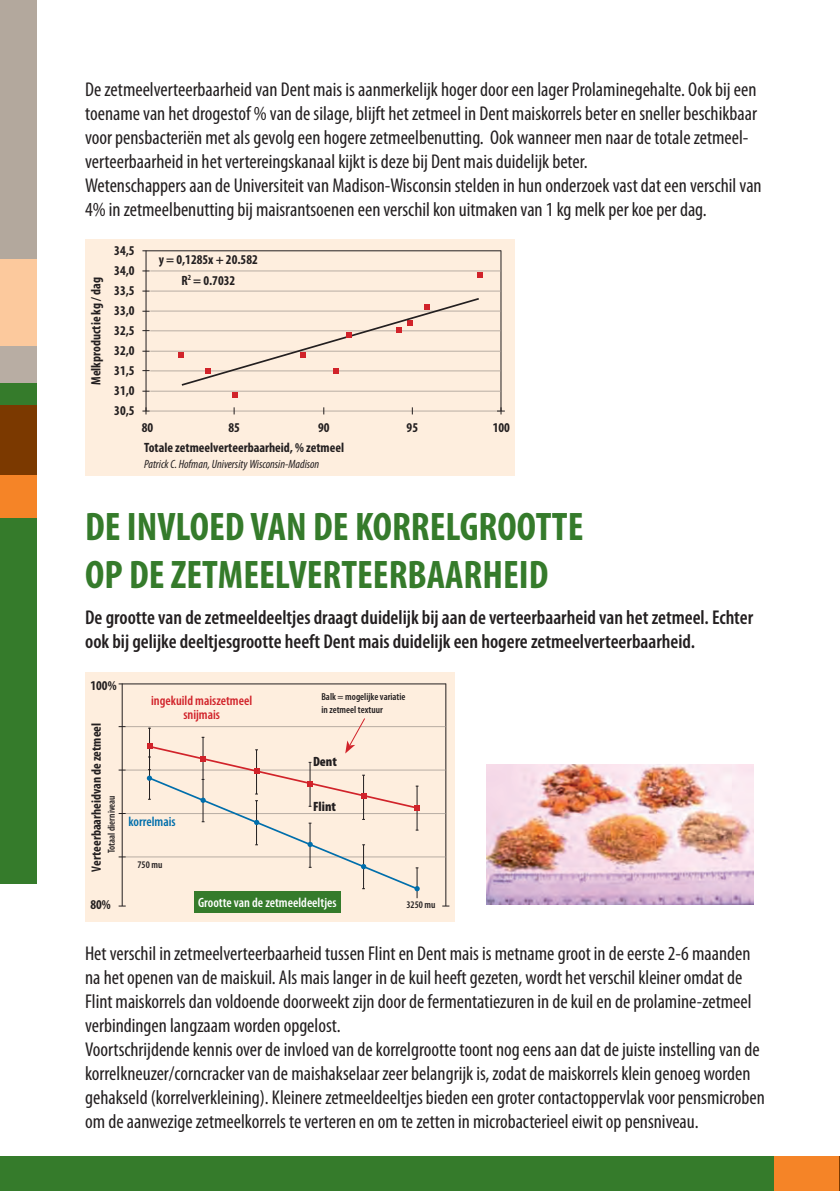
<style>
.page{position:relative;width:840px;height:1191px;background:#fff}
.page>*{position:absolute;margin:0;border:0;box-sizing:border-box;transform-origin:0 0}
.t1{font:700 condensed 40px/48px "Myriad Pro";color:#357b2b}
.t2{font:condensed 20px/24px "Myriad Pro";color:#231f20}
.t3{font:600 condensed 20px/24px "Myriad Pro";color:#231f20}
.t4{font:700 condensed 13.4px/20.6px "Myriad Pro";color:#231f20;text-align:center}
.t5{font:600 condensed 13.4px/13.4px "Myriad Pro";color:#d1232a;text-align:center}
.t6{font:600 condensed 13.4px "Myriad Pro";color:#fff}
.t7{font:600 condensed 13.4px "Myriad Pro";color:#006eab}
.t8{font:900 condensed 13.4px "Myriad Pro";color:#231f20}
.t9{font:italic condensed 12px "Myriad Pro";color:#231f20}
.t10{font:600 condensed 10.2px/12.2px "Myriad Pro";color:#231f20}
.s1{font-weight:600}
</style>
<div class="page">
<div style="left:0;top:346px;width:36px;height:37px;background:#b8ada3"></div>
<div style="left:0;top:518px;width:36px;height:366px;background:#357b2b"></div>
<div style="left:0;top:0;width:36px;height:259px;background:#b3a89d"></div>
<div style="left:0;top:474px;width:36px;height:44px;background:#f58427"></div>
<div style="left:0;top:259px;width:36px;height:87px;background:#fcc99d"></div>
<div style="left:0;top:405px;width:36px;height:69px;background:#7b3900"></div>
<div style="left:0;top:383px;width:36px;height:22px;background:#357b2b"></div>
<div style="left:0;top:1156px;width:785px;height:35px;background:#357b2b"></div>
<div style="left:774px;top:1156px;width:65px;height:35px;background:#f58427"></div>
<div style="left:85px;top:672px;width:369px;height:250px;background:#feeede"></div>
<hr style="left:122px;top:683px;width:1px;height:223px;background:#231f20">
<hr style="left:445px;top:683px;width:1px;height:223px;background:#231f20">
<hr style="left:126px;top:769px;width:319px;height:1px;background:#b8ada3">
<hr style="left:126px;top:813px;width:319px;height:1px;background:#b8ada3">
<hr style="left:126px;top:856px;width:319px;height:1px;background:#b8ada3">
<hr style="left:126px;top:726px;width:319px;height:1px;background:#b8ada3">
<hr style="left:118px;top:683px;width:327px;height:1px;background:#231f20">
<hr style="left:416px;top:868px;width:1px;height:30px;background:#231f20">
<div style="left:194px;top:891px;width:146px;height:22px;background:#357b2b"></div>
<svg style="left:147px;top:718px;width:272px;height:173px"></svg>
<img style="left:486px;top:764px;width:267px;height:140px">
<div style="left:85px;top:239px;width:429px;height:237px;background:#feeede"></div>
<hr style="left:145px;top:250px;width:1px;height:161px;background:#231f20">
<hr style="left:500px;top:250px;width:1px;height:161px;background:#231f20">
<hr style="left:150px;top:270px;width:350px;height:1px;background:#b8ada3">
<hr style="left:150px;top:291px;width:350px;height:1px;background:#b8ada3">
<hr style="left:150px;top:391px;width:350px;height:1px;background:#b8ada3">
<hr style="left:150px;top:370px;width:350px;height:1px;background:#b8ada3">
<hr style="left:150px;top:351px;width:350px;height:1px;background:#b8ada3">
<hr style="left:150px;top:330px;width:350px;height:1px;background:#b8ada3">
<hr style="left:150px;top:311px;width:350px;height:1px;background:#b8ada3">
<hr style="left:149px;top:410px;width:351px;height:1px;background:#b8ada3">
<hr style="left:142px;top:250px;width:358px;height:1px;background:#231f20">
<svg style="left:477px;top:272px;width:5px;height:5px"></svg>
<svg style="left:179px;top:298px;width:301px;height:99px"></svg>
<svg style="left:142px;top:407px;width:7px;height:7px"></svg>
<svg style="left:496px;top:407px;width:8px;height:7px"></svg>
<p class="t2" style="left:85px;top:78px;width:677px">De zetmeelverteerbaarheid van Dent mais is aanmerkelijk hoger door een lager Prolaminegehalte. Ook bij een toename van het drogestof % van de silage, blijft het zetmeel in Dent maiskorrels beter en sneller beschikbaar voor pensbacteriën met als gevolg een hogere zetmeelbenutting. Ook wanneer men naar de totale zetmeel&shy;verteerbaarheid in het vertereingskanaal kijkt is deze bij Dent mais duidelijk beter.<br>Wetenschappers aan de Universiteit van Madison-Wisconsin stelden in hun onderzoek vast dat een verschil van 4% in zetmeelbenutting bij maisrantsoenen een verschil kon uitmaken van 1 kg melk per koe per dag.</p>
<p class="t4" style="left:86px;top:385px;width:109px;rotate:-90deg">Melkproductie kg / dag</p>
<p class="t4" style="left:114px;top:240px;width:22px">34,5</p>
<p class="t4" style="left:114px;top:260px;width:22px">34,0</p>
<p class="t4" style="left:114px;top:280px;width:22px">33,5</p>
<p class="t4" style="left:114px;top:300px;width:22px">33,0</p>
<p class="t4" style="left:114px;top:320px;width:22px">32,5</p>
<p class="t4" style="left:114px;top:340px;width:22px">32,0</p>
<p class="t4" style="left:114px;top:360px;width:22px">31,5</p>
<p class="t4" style="left:114px;top:380px;width:22px">31,0</p>
<p class="t4" style="left:114px;top:400px;width:22px">30,5</p>
<p class="t4" style="left:159px;top:250px;width:100px">y = 0,1285x + 20.582<br>R<sup>2</sup> = 0.7032</p>
<p class="t4" style="left:142px;top:417px;width:13px">80</p>
<p class="t4" style="left:228px;top:417px;width:13px">85</p>
<p class="t4" style="left:318px;top:417px;width:13px">90</p>
<p class="t4" style="left:406px;top:417px;width:13px">95</p>
<p class="t4" style="left:492px;top:417px;width:19px">100</p>
<p class="t4" style="left:144px;top:437px;width:201px">Totale zetmeelverteerbaarheid, % zetmeel</p>
<p class="t9" style="left:144px;top:457px;width:177px">Patrick C. Hofman, University Wisconsin-Madison</p>
<h1 class="t1" style="left:85px;top:504px;width:499px">DE INVLOED VAN DE KORRELGROOTTE<br>OP DE ZETMEELVERTEERBAARHEID</h1>
<p class="t3" style="left:85px;top:606px;width:669px">De grootte van de zetmeeldeeltjes draagt duidelijk bij aan de verteerbaarheid van het zetmeel. Echter ook bij gelijke deeltjesgrootte heeft Dent mais duidelijk een hogere zetmeelverteerbaarheid.</p>
<p class="t4" style="left:90px;top:675px;width:28px">100%</p>
<p class="t4" style="left:86px;top:871px;width:150px;rotate:-90deg"><span class="s1">V</span>erteerbaarheidvan de zetmeel</p>
<p class="t4" style="left:90px;top:894px;width:22px">80%</p>
<p class="t10" style="left:105px;top:853px;width:59px;rotate:-90deg">Totaal dierniveau</p>
<p class="t5" style="left:151px;top:694px;width:102px">ingekuild maiszetmeel snijmais</p>
<p class="t7" style="left:128px;top:814px;width:49px">korrelmais</p>
<p class="t10" style="left:137px;top:859px;width:26px">750 mu</p>
<p class="t10" style="left:321px;top:691px;width:85px">Balk = mogelijke variatie in zetmeel textuur</p>
<p class="t8" style="left:313px;top:754px;width:25px">Dent</p>
<p class="t8" style="left:313px;top:798px;width:25px">Flint</p>
<p class="t6" style="left:198px;top:894px;width:140px">Grootte van de zetmeeldeeltjes</p>
<p class="t10" style="left:406px;top:898px;width:31px">3250 mu</p>
<p class="t2" style="left:85px;top:942px;width:681px">Het verschil in zetmeelverteerbaarheid tussen Flint en Dent mais is metname groot in de eerste 2-6 maanden na het openen van de maiskuil. Als mais langer in de kuil heeft gezeten, wordt het verschil kleiner omdat de Flint maiskorrels dan voldoende doorweekt zijn door de fermentatiezuren in de kuil en de prolamine-zetmeel verbindingen langzaam worden opgelost.<br>Voortschrijdende kennis over de invloed van de korrelgrootte toont nog eens aan dat de juiste instelling van de korrelkneuzer/corncracker van de maishakselaar zeer belangrijk is, zodat de maiskorrels klein genoeg worden gehakseld (korrelverkleining). Kleinere zetmeeldeeltjes bieden een groter contactoppervlak voor pensmicroben om de aanwezige zetmeelkorrels te verteren en om te zetten in microbacterieel eiwit op pensniveau.</p>
</div>
